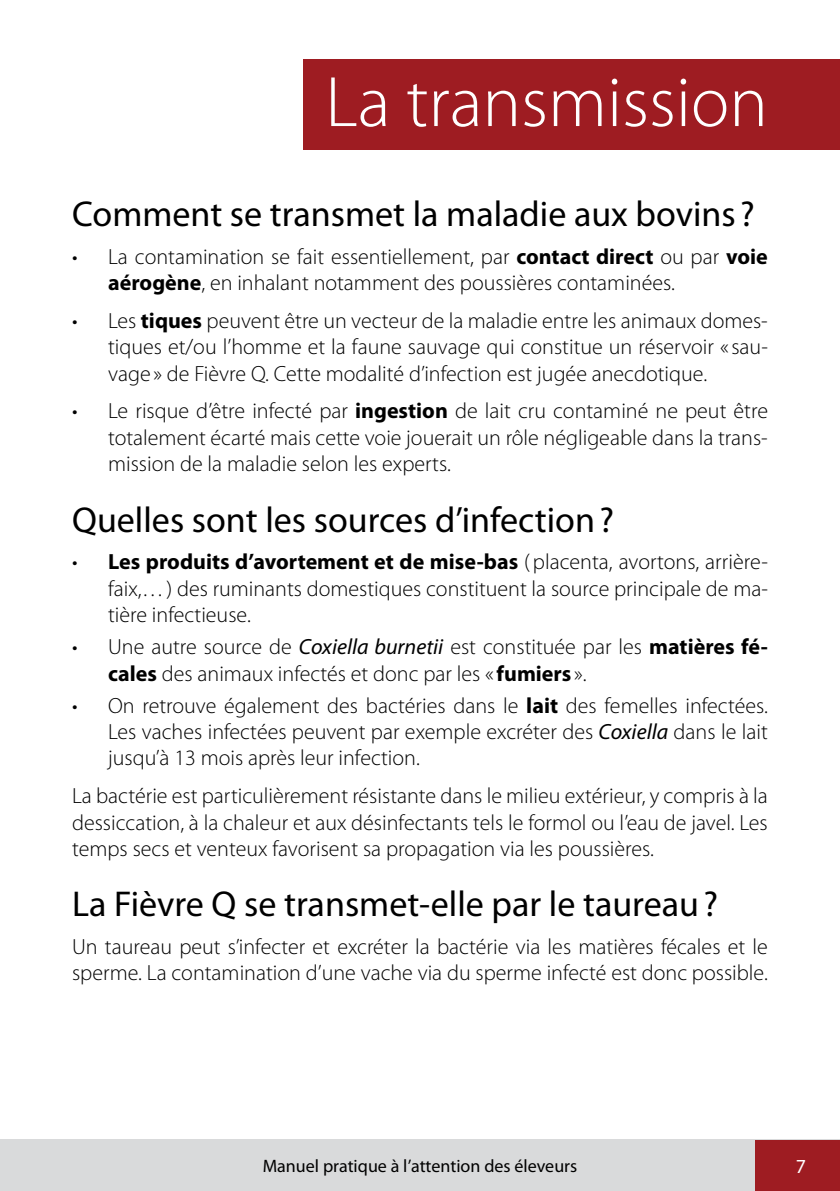
<style>
.page{position:relative;width:840px;height:1191px;background:#fff}
.page>*{position:absolute;margin:0;border:0;box-sizing:border-box;transform-origin:0 0}
.t1{font:300 72px "Myriad Pro";color:#fff}
.t2{font:36px "Myriad Pro";color:#000}
.t3{font:300 22px/26.4px "Myriad Pro";color:#000;text-align:justify}
.t4{font:20px "Myriad Pro";color:#fff}
.t5{font:18px "Myriad Pro";color:#000}
.s1{font-weight:700}
.s2{font-weight:400;font-style:italic}
</style>
<div class="page">
<div style="left:0;top:1140px;width:839px;height:51px;background:#d9dadb"></div>
<div style="left:754px;top:1140px;width:85px;height:51px;background:#9e1c22"></div>
<div style="left:303px;top:60px;width:536px;height:90px;background:#9e1c22"></div>
<h1 class="t1" style="left:325px;top:59px;width:444px">La transmission</h1>
<h2 class="t2" style="left:72px;top:192px;width:684px">Comment se transmet la maladie aux bovins ?</h2>
<p class="t3" style="left:108px;top:243px;width:661px;text-indent:-36px">• La contamination se fait essentiellement, par <span class="s1">contact direct</span> ou par <span class="s1">voie aérogène</span>, en inhalant notamment des poussières contaminées.</p>
<p class="t3" style="left:108px;top:307px;width:661px;text-indent:-36px">• Les <span class="s1">tiques</span> peuvent être un vecteur de la maladie entre les animaux domes&shy;tiques et/ou l’homme et la faune sauvage qui constitue un réservoir «sau&shy;vage » de Fièvre Q. Cette modalité d’infection est jugée anecdotique.</p>
<p class="t3" style="left:108px;top:398px;width:661px;text-indent:-36px">• Le risque d’être infecté par <span class="s1">ingestion</span> de lait cru contaminé ne peut être totalement écarté mais cette voie jouerait un rôle négligeable dans la trans&shy;mission de la maladie selon les experts.</p>
<h2 class="t2" style="left:72px;top:497px;width:543px">Quelles sont les sources d’infection?</h2>
<p class="t3" style="left:108px;top:548px;width:661px;text-indent:-36px">• <span class="s1">Les produits d’avortement et de mise-bas</span> (placenta, avortons, arrière&shy;faix,…) des ruminants domestiques constituent la source principale de ma&shy;tière infectieuse.</p>
<p class="t3" style="left:108px;top:633px;width:661px;text-indent:-36px">• Une autre source de <span class="s2">Coxiella burnetii</span> est constituée par les <span class="s1">matières fé&shy;cales</span> des animaux infectés et donc par les «<span class="s1">fumiers</span> ».</p>
<p class="t3" style="left:108px;top:692px;width:660px;text-indent:-36px">• On retrouve également des bactéries dans le <span class="s1">lait</span> des femelles infectées.<br>Les vaches infectées peuvent par exemple excréter des <span class="s2">Coxiella</span> dans le lait jusqu’à 13 mois après leur infection.</p>
<p class="t3" style="left:72px;top:782px;width:697px">La bactérie est particulièrement résistante dans le milieu extérieur, y compris à la dessiccation, à la chaleur et aux désinfectants tels le formol ou l’eau de javel. Les temps secs et venteux favorisent sa propagation via les poussières.</p>
<h2 class="t2" style="left:72px;top:882px;width:647px">La Fièvre Q se transmet-elle par le taureau?</h2>
<p class="t3" style="left:72px;top:933px;width:697px">Un taureau peut s’infecter et excréter la bactérie via les matières fécales et le sperme. La contamination d’une vache via du sperme infecté est donc possible.</p>
<p class="t5" style="left:262px;top:1154px;width:316px">Manuel pratique à l’attention des éleveurs</p>
<p class="t4" style="left:795px;top:1153px;width:12px">7</p>
</div>
